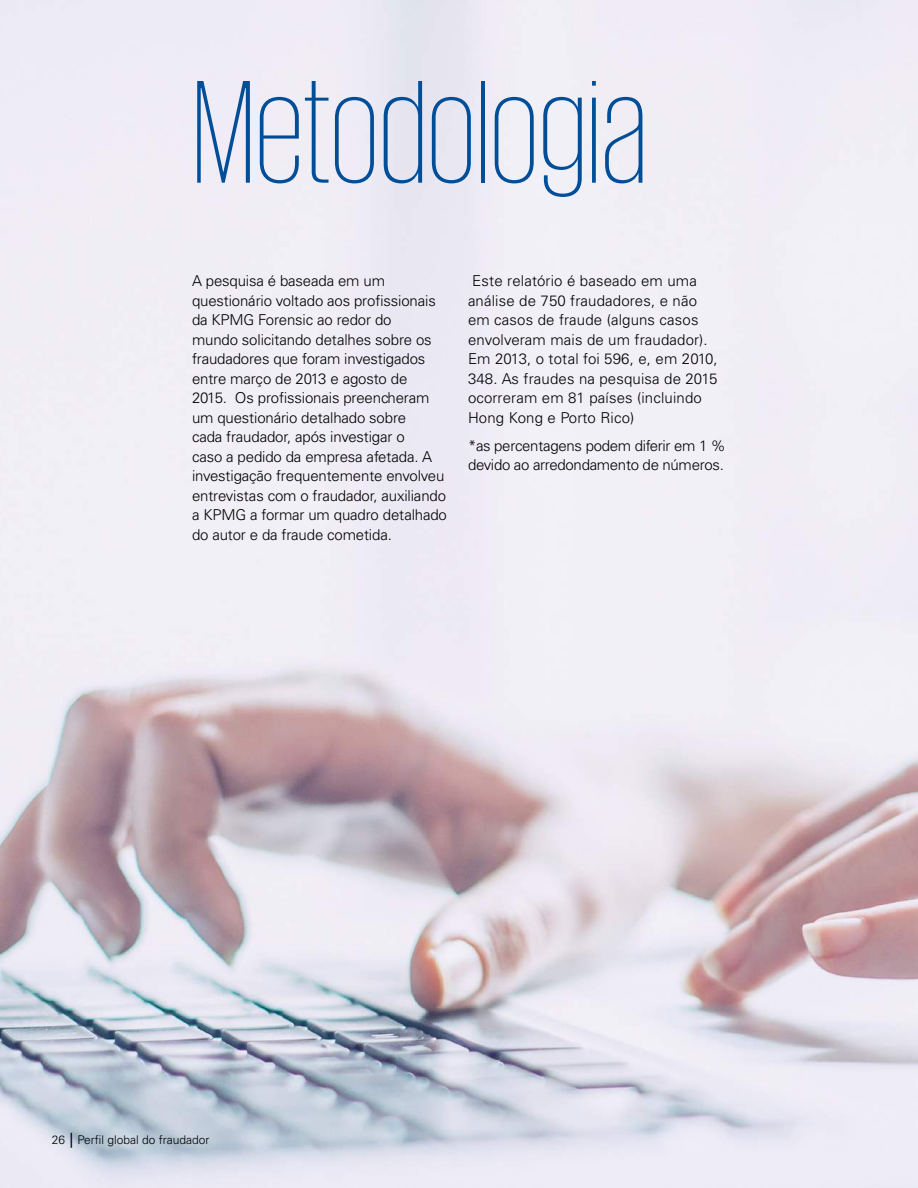
<style>
.page{position:relative;width:918px;height:1188px;background:#fff}
.page>*{position:absolute;margin:0;border:0;box-sizing:border-box;transform-origin:0 0}
.t1{font:200 150px "KPMG";color:#004e98}
.t2{font:300 15px/19.5px "Univers LT Std";letter-spacing:-.01em;color:#000}
.t3{font:300 15px/19.5px "Univers LT Std";letter-spacing:.01em;color:#000}
.t4{font:300 12px "Univers LT Std";color:#000}
.s1{font-weight:400;font-size:15px}
</style>
<div class="page">
<img style="left:0;top:0;width:918px;height:1188px">
<h1 class="t1" style="left:192px;top:61px;width:457px">Metodologia</h1>
<p class="t2" style="left:192px;top:271px;width:256px">A pesquisa é baseada em um questionário voltado aos profissionais da KPMG Forensic ao redor do<br>mundo solicitando detalhes sobre os fraudadores que foram investigados entre março de 2013 e agosto de<br>2015. Os profissionais preencheram um questionário detalhado sobre<br>cada fraudador, após investigar o<br>caso a pedido da empresa afetada. A investigação frequentemente envolveu entrevistas com o fraudador, auxiliando a KPMG a formar um quadro detalhado do autor e da fraude cometida.</p>
<p class="t3" style="left:468px;top:271px;width:251px">Este relatório é baseado em uma análise de 750 fraudadores, e não em casos de fraude (alguns casos envolveram mais de um fraudador).<br>Em 2013, o total foi 596, e, em 2010,<br>348. As fraudes na pesquisa de 2015 ocorreram em 81 países (incluindo<br>Hong Kong e Porto Rico)</p>
<p class="t2" style="left:468px;top:436px;width:259px">*as percentagens podem diferir em 1 % devido ao arredondamento de números.</p>
<p class="t4" style="left:52px;top:1133px;width:159px">26 <span class="s1">|</span> Perfil global do fraudador</p>
</div>
